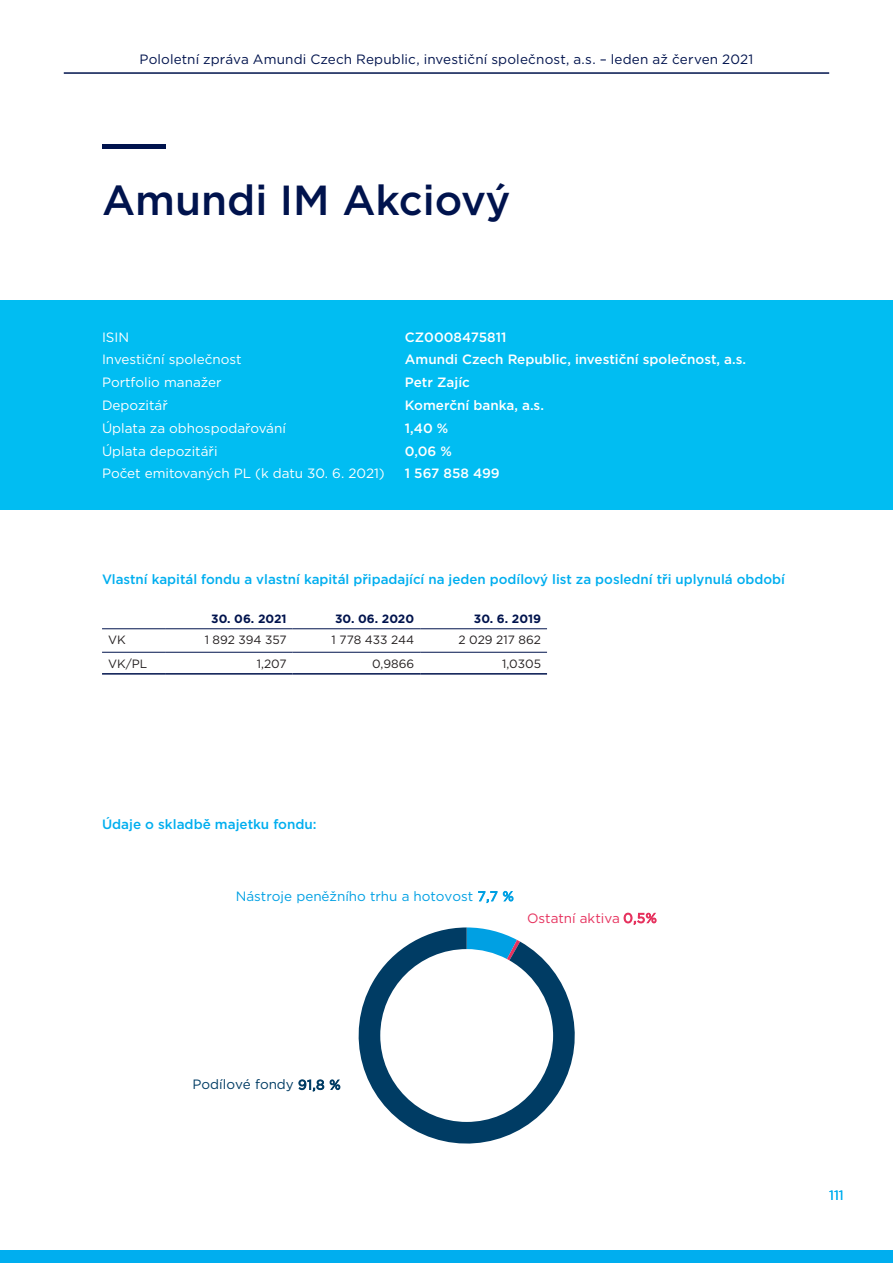
<style>
.page{position:relative;width:893px;height:1263px;background:#fff}
.page>*{position:absolute;margin:0;border:0;box-sizing:border-box;transform-origin:0 0}
.fond{font:500 42px "Gotham";color:#00134d}
.t1{font:13.5px "Gotham";color:#fff}
.t2{font:500 13.5px "Gotham";color:#00aeef}
.t3{font:500 13.5px "Gotham";color:#fff}
.B_-_nadpis_3_level{font:13.5px "Gotham";letter-spacing:.01em;color:#00134d}
.t4{font:13.5px "Gotham";letter-spacing:-.005em;color:#00a0e3}
.t5{font:13.5px "Gotham";color:#003c64}
.t6{font:13.5px "Gotham";letter-spacing:-.005em;color:#e6325e}
.t7{font:13.5px "Gotham";color:#00aeef}
.t8{font:12px "Gotham";color:#231f20}
.t9{font:700 12px "Gotham";color:#00134d}
</style>
<div class="page">
<div style="left:0;top:300px;width:893px;height:210px;background:#01bdf2"></div>
<hr style="left:102px;top:628px;width:63px;height:1px;background:#00134d">
<hr style="left:165px;top:628px;width:128px;height:1px;background:#00134d">
<hr style="left:293px;top:628px;width:127px;height:1px;background:#00134d">
<hr style="left:420px;top:628px;width:127px;height:1px;background:#00134d">
<hr style="left:102px;top:652px;width:63px;height:1px;background:#00134d">
<hr style="left:165px;top:652px;width:128px;height:1px;background:#00134d">
<hr style="left:293px;top:652px;width:127px;height:1px;background:#00134d">
<hr style="left:420px;top:652px;width:127px;height:1px;background:#00134d">
<hr style="left:102px;top:673px;width:63px;height:2px;background:#00134d">
<hr style="left:165px;top:673px;width:128px;height:2px;background:#00134d">
<hr style="left:293px;top:673px;width:127px;height:2px;background:#00134d">
<hr style="left:420px;top:673px;width:127px;height:2px;background:#00134d">
<svg style="left:358px;top:927px;width:217px;height:217px"></svg>
<div style="left:0;top:1250px;width:893px;height:13px;background:#00aeef"></div>
<hr style="left:102px;top:145px;width:64px;height:4px;background:#00134d">
<hr style="left:64px;top:72px;width:765px;height:2px;background:#00134d">
<p class="B_-_nadpis_3_level" style="left:140px;top:50px;width:615px">Pololetní zpráva Amundi Czech Republic, investiční společnost, a.s. – leden až červen 2021</p>
<p class="fond" style="left:102px;top:173px;width:410px">Amundi IM Akciový</p>
<p class="t1" style="left:102px;top:328px;width:29px">ISIN</p>
<p class="t3" style="left:405px;top:328px;width:103px">CZ0008475811</p>
<p class="t1" style="left:102px;top:351px;width:141px">Investiční společnost</p>
<p class="t3" style="left:405px;top:351px;width:343px">Amundi Czech Republic, investiční společnost, a.s.</p>
<p class="t1" style="left:102px;top:374px;width:121px">Portfolio manažer</p>
<p class="t3" style="left:405px;top:374px;width:67px">Petr Zajíc</p>
<p class="t1" style="left:102px;top:397px;width:67px">Depozitář</p>
<p class="t3" style="left:405px;top:396px;width:141px">Komerční banka, a.s.</p>
<p class="t1" style="left:102px;top:419px;width:185px">Úplata za obhospodařování</p>
<p class="t3" style="left:405px;top:419px;width:45px">1,40 %</p>
<p class="t1" style="left:102px;top:442px;width:117px">Úplata depozitáři</p>
<p class="t3" style="left:405px;top:442px;width:49px">0,06 %</p>
<p class="t1" style="left:102px;top:465px;width:284px">Počet emitovaných PL (k datu 30. 6. 2021)</p>
<p class="t3" style="left:405px;top:465px;width:96px">1 567 858 499</p>
<p class="t2" style="left:102px;top:570px;width:684px">Vlastní kapitál fondu a vlastní kapitál připadající na jeden podílový list za poslední tři uplynulá období</p>
<p class="t9" style="left:211px;top:610px;width:77px">30. 06. 2021</p>
<p class="t9" style="left:335px;top:610px;width:81px">30. 06. 2020</p>
<p class="t9" style="left:474px;top:610px;width:69px">30. 6. 2019</p>
<p class="t8" style="left:108px;top:632px;width:19px">VK</p>
<p class="t8" style="left:205px;top:632px;width:83px">1 892 394 357</p>
<p class="t8" style="left:332px;top:632px;width:84px">1 778 433 244</p>
<p class="t8" style="left:458px;top:632px;width:84px">2 029 217 862</p>
<p class="t8" style="left:108px;top:656px;width:41px">VK/PL</p>
<p class="t8" style="left:257px;top:656px;width:31px">1,207</p>
<p class="t8" style="left:372px;top:656px;width:44px">0,9866</p>
<p class="t8" style="left:502px;top:656px;width:40px">1,0305</p>
<p class="t2" style="left:102px;top:815px;width:216px">Údaje o skladbě majetku fondu:</p>
<p class="t4" style="left:236px;top:887px;width:279px">Nástroje peněžního trhu a hotovost 7,7 %</p>
<p class="t6" style="left:527px;top:909px;width:131px">Ostatní aktiva 0,5%</p>
<p class="t5" style="left:193px;top:1076px;width:150px">Podílové fondy 91,8 %</p>
<p class="t7" style="left:829px;top:1186px;width:16px">111</p>
</div>
